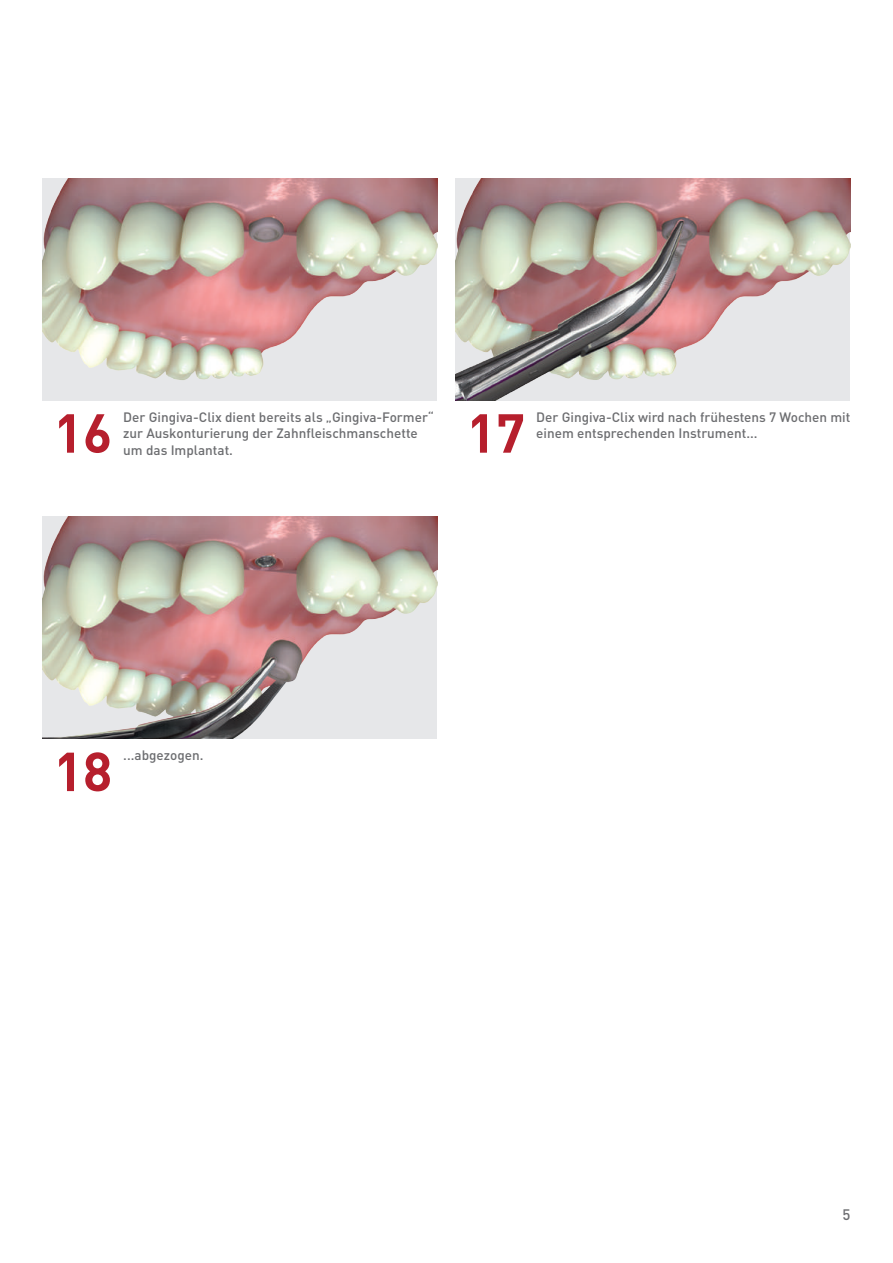
<style>
.page{position:relative;width:893px;height:1263px;background:#fff}
.page>*{position:absolute;margin:0;border:0;box-sizing:border-box;transform-origin:0 0}
.t1{font:700 54px "DIN Pro";color:#b61f2d}
.t2{font:500 15px "DIN Pro";color:#6c6d70}
.t3{font:500 13.5px/16.5px "DIN Pro";color:#6c6d70}
</style>
<div class="page">
<img style="left:455px;top:179px;width:395px;height:222px">
<img style="left:43px;top:179px;width:394px;height:222px">
<img style="left:43px;top:517px;width:394px;height:222px">
<h1 class="t1" style="left:54px;top:396px;width:60px">16</h1>
<p class="t3" style="left:123px;top:408px;width:312px">Der Gingiva-Clix dient bereits als „Gingiva-Former“ zur Auskonturierung der Zahnfleischmanschette um das Implantat.</p>
<h1 class="t1" style="left:467px;top:396px;width:60px">17</h1>
<p class="t3" style="left:536px;top:408px;width:316px">Der Gingiva-Clix wird nach frühestens 7 Wochen mit</p>
<p class="t3" style="left:536px;top:425px;width:223px">einem entsprechenden Instrument...</p>
<h1 class="t1" style="left:54px;top:735px;width:60px">18</h1>
<p class="t3" style="left:123px;top:746px;width:82px">...abgezogen.</p>
<p class="t2" style="left:842px;top:1205px;width:9px">5</p>
</div>
